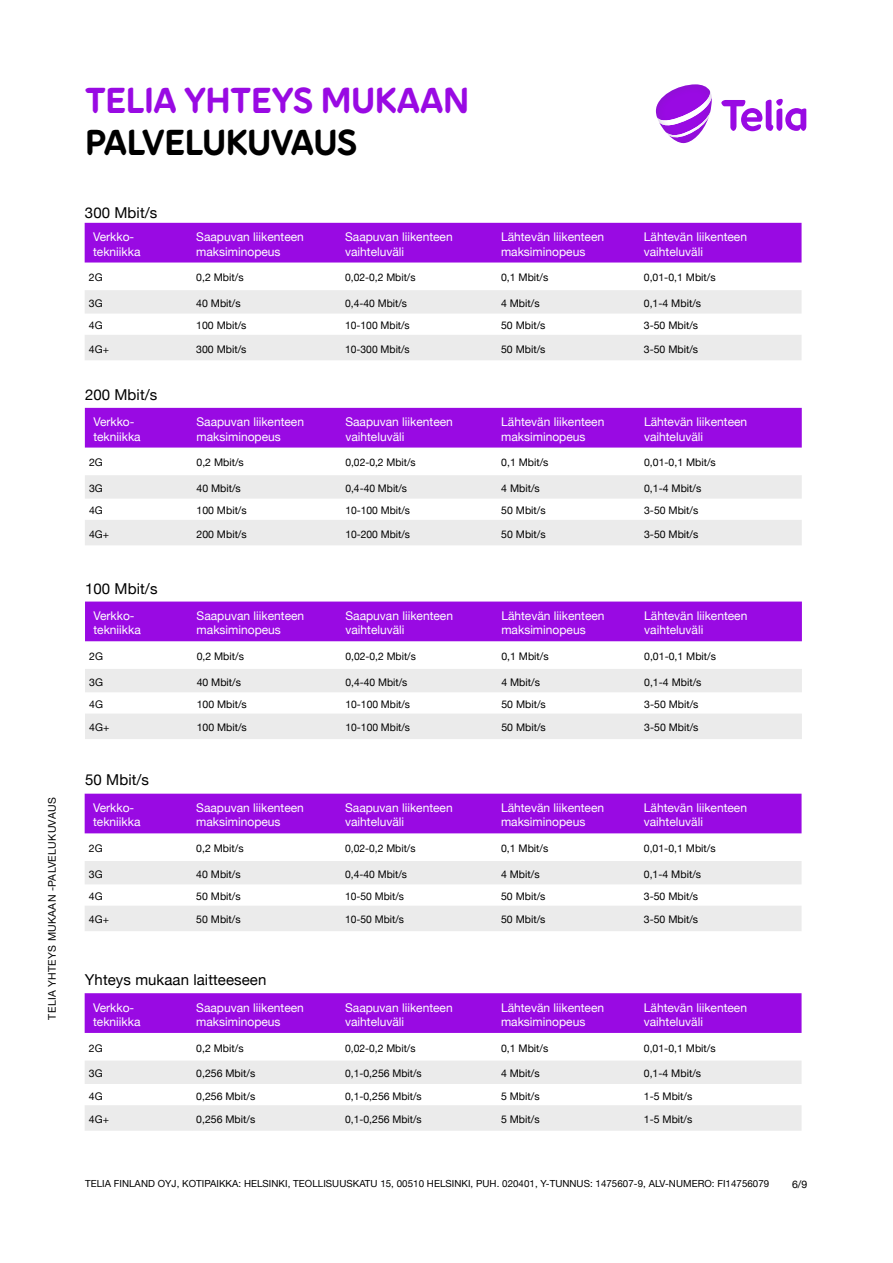
<style>
.page{position:relative;width:893px;height:1263px;background:#fff}
.page>*{position:absolute;margin:0;border:0;box-sizing:border-box;transform-origin:0 0}
.t1{font:36px "Pebble CAPS";letter-spacing:-.005em;color:#990ae3}
.t2{font:36px "Pebble CAPS";letter-spacing:-.005em;color:#000}
.t3{font:15px "Helvetica Neue";letter-spacing:.005em;color:#000}
.t4{font:12px/14.4px "Helvetica Neue";color:#fff}
.t5{font:10.5px "Helvetica Neue";color:#000}
.t6{font:10.5px "Helvetica Neue";letter-spacing:.03em;color:#000}
.t7{font:9.75px "Helvetica Neue";letter-spacing:.005em;color:#000}
</style>
<div class="page">
<svg style="left:721px;top:99px;width:85px;height:32px"></svg>
<svg style="left:656px;top:84px;width:56px;height:59px"></svg>
<div style="left:85px;top:794px;width:716px;height:39px;background:#990ae3"></div>
<svg style="left:85px;top:861px;width:716px;height:70px;fill:#ebebeb"></svg>
<div style="left:85px;top:408px;width:717px;height:40px;background:#990ae3"></div>
<svg style="left:85px;top:475px;width:717px;height:70px;fill:#ebebeb"></svg>
<div style="left:85px;top:223px;width:716px;height:39px;background:#990ae3"></div>
<svg style="left:85px;top:290px;width:716px;height:70px;fill:#ebebeb"></svg>
<div style="left:85px;top:601px;width:717px;height:40px;background:#990ae3"></div>
<svg style="left:85px;top:669px;width:717px;height:70px;fill:#ebebeb"></svg>
<div style="left:85px;top:993px;width:716px;height:40px;background:#990ae3"></div>
<svg style="left:85px;top:1061px;width:716px;height:70px;fill:#ebebeb"></svg>
<p class="t6" style="left:44px;top:1019px;width:224px;rotate:-90deg">TELIA YHTEYS MUKAAN -PALVELUKUVAUS</p>
<h1 class="t1" style="left:85px;top:77px;width:386px">TELIA YHTEYS MUKAAN</h1>
<h1 class="t2" style="left:85px;top:119px;width:273px">PALVELUKUVAUS</h1>
<h2 class="t3" style="left:85px;top:202px;width:74px">300 Mbit/s</h2>
<p class="t4" style="left:93px;top:230px;width:49px">Verkko&shy;tekniikka</p>
<p class="t4" style="left:196px;top:230px;width:109px">Saapuvan liikenteen maksiminopeus</p>
<p class="t4" style="left:345px;top:230px;width:109px">Saapuvan liikenteen vaihteluväli</p>
<p class="t4" style="left:501px;top:230px;width:105px">Lähtevän liikenteen maksiminopeus</p>
<p class="t4" style="left:644px;top:230px;width:105px">Lähtevän liikenteen vaihteluväli</p>
<p class="t5" style="left:89px;top:270px;width:15px">2G</p>
<p class="t5" style="left:196px;top:270px;width:49px">0,2 Mbit/s</p>
<p class="t5" style="left:345px;top:270px;width:72px">0,02-0,2 Mbit/s</p>
<p class="t5" style="left:501px;top:270px;width:49px">0,1 Mbit/s</p>
<p class="t5" style="left:644px;top:270px;width:73px">0,01-0,1 Mbit/s</p>
<p class="t5" style="left:89px;top:296px;width:15px">3G</p>
<p class="t5" style="left:196px;top:296px;width:46px">40 Mbit/s</p>
<p class="t5" style="left:345px;top:296px;width:63px">0,4-40 Mbit/s</p>
<p class="t5" style="left:501px;top:296px;width:40px">4 Mbit/s</p>
<p class="t5" style="left:644px;top:296px;width:59px">0,1-4 Mbit/s</p>
<p class="t5" style="left:89px;top:318px;width:15px">4G</p>
<p class="t5" style="left:196px;top:318px;width:52px">100 Mbit/s</p>
<p class="t5" style="left:345px;top:318px;width:66px">10-100 Mbit/s</p>
<p class="t5" style="left:501px;top:318px;width:46px">50 Mbit/s</p>
<p class="t5" style="left:644px;top:318px;width:56px">3-50 Mbit/s</p>
<p class="t5" style="left:89px;top:341px;width:22px">4G+</p>
<p class="t5" style="left:196px;top:341px;width:52px">300 Mbit/s</p>
<p class="t5" style="left:345px;top:341px;width:66px">10-300 Mbit/s</p>
<p class="t5" style="left:501px;top:341px;width:46px">50 Mbit/s</p>
<p class="t5" style="left:644px;top:341px;width:56px">3-50 Mbit/s</p>
<h2 class="t3" style="left:85px;top:384px;width:74px">200 Mbit/s</h2>
<p class="t4" style="left:93px;top:415px;width:49px">Verkko&shy;tekniikka</p>
<p class="t4" style="left:197px;top:415px;width:109px">Saapuvan liikenteen maksiminopeus</p>
<p class="t4" style="left:345px;top:415px;width:109px">Saapuvan liikenteen vaihteluväli</p>
<p class="t4" style="left:501px;top:415px;width:105px">Lähtevän liikenteen maksiminopeus</p>
<p class="t4" style="left:644px;top:415px;width:105px">Lähtevän liikenteen vaihteluväli</p>
<p class="t5" style="left:89px;top:455px;width:15px">2G</p>
<p class="t5" style="left:197px;top:455px;width:49px">0,2 Mbit/s</p>
<p class="t5" style="left:345px;top:455px;width:72px">0,02-0,2 Mbit/s</p>
<p class="t5" style="left:501px;top:455px;width:49px">0,1 Mbit/s</p>
<p class="t5" style="left:644px;top:455px;width:73px">0,01-0,1 Mbit/s</p>
<p class="t5" style="left:89px;top:481px;width:15px">3G</p>
<p class="t5" style="left:197px;top:481px;width:46px">40 Mbit/s</p>
<p class="t5" style="left:345px;top:481px;width:63px">0,4-40 Mbit/s</p>
<p class="t5" style="left:501px;top:481px;width:40px">4 Mbit/s</p>
<p class="t5" style="left:644px;top:481px;width:59px">0,1-4 Mbit/s</p>
<p class="t5" style="left:89px;top:503px;width:15px">4G</p>
<p class="t5" style="left:197px;top:503px;width:52px">100 Mbit/s</p>
<p class="t5" style="left:345px;top:503px;width:66px">10-100 Mbit/s</p>
<p class="t5" style="left:501px;top:503px;width:46px">50 Mbit/s</p>
<p class="t5" style="left:644px;top:503px;width:56px">3-50 Mbit/s</p>
<p class="t5" style="left:89px;top:526px;width:22px">4G+</p>
<p class="t5" style="left:197px;top:526px;width:52px">200 Mbit/s</p>
<p class="t5" style="left:345px;top:526px;width:66px">10-200 Mbit/s</p>
<p class="t5" style="left:501px;top:526px;width:46px">50 Mbit/s</p>
<p class="t5" style="left:644px;top:526px;width:56px">3-50 Mbit/s</p>
<h2 class="t3" style="left:85px;top:577px;width:74px">100 Mbit/s</h2>
<p class="t4" style="left:94px;top:609px;width:49px">Verkko&shy;tekniikka</p>
<p class="t4" style="left:197px;top:609px;width:109px">Saapuvan liikenteen maksiminopeus</p>
<p class="t4" style="left:345px;top:609px;width:109px">Saapuvan liikenteen vaihteluväli</p>
<p class="t4" style="left:501px;top:609px;width:105px">Lähtevän liikenteen maksiminopeus</p>
<p class="t4" style="left:644px;top:609px;width:105px">Lähtevän liikenteen vaihteluväli</p>
<p class="t5" style="left:89px;top:649px;width:15px">2G</p>
<p class="t5" style="left:197px;top:649px;width:49px">0,2 Mbit/s</p>
<p class="t5" style="left:345px;top:649px;width:72px">0,02-0,2 Mbit/s</p>
<p class="t5" style="left:501px;top:649px;width:49px">0,1 Mbit/s</p>
<p class="t5" style="left:644px;top:649px;width:73px">0,01-0,1 Mbit/s</p>
<p class="t5" style="left:89px;top:674px;width:15px">3G</p>
<p class="t5" style="left:197px;top:674px;width:46px">40 Mbit/s</p>
<p class="t5" style="left:345px;top:674px;width:63px">0,4-40 Mbit/s</p>
<p class="t5" style="left:501px;top:674px;width:40px">4 Mbit/s</p>
<p class="t5" style="left:644px;top:674px;width:59px">0,1-4 Mbit/s</p>
<p class="t5" style="left:89px;top:697px;width:15px">4G</p>
<p class="t5" style="left:197px;top:697px;width:52px">100 Mbit/s</p>
<p class="t5" style="left:345px;top:697px;width:66px">10-100 Mbit/s</p>
<p class="t5" style="left:501px;top:697px;width:46px">50 Mbit/s</p>
<p class="t5" style="left:644px;top:697px;width:56px">3-50 Mbit/s</p>
<p class="t5" style="left:89px;top:720px;width:22px">4G+</p>
<p class="t5" style="left:197px;top:720px;width:52px">100 Mbit/s</p>
<p class="t5" style="left:345px;top:720px;width:66px">10-100 Mbit/s</p>
<p class="t5" style="left:501px;top:720px;width:46px">50 Mbit/s</p>
<p class="t5" style="left:644px;top:720px;width:56px">3-50 Mbit/s</p>
<h2 class="t3" style="left:85px;top:769px;width:65px">50 Mbit/s</h2>
<p class="t4" style="left:93px;top:801px;width:49px">Verkko&shy;tekniikka</p>
<p class="t4" style="left:196px;top:801px;width:109px">Saapuvan liikenteen maksiminopeus</p>
<p class="t4" style="left:345px;top:801px;width:109px">Saapuvan liikenteen vaihteluväli</p>
<p class="t4" style="left:501px;top:801px;width:105px">Lähtevän liikenteen maksiminopeus</p>
<p class="t4" style="left:644px;top:801px;width:105px">Lähtevän liikenteen vaihteluväli</p>
<p class="t5" style="left:89px;top:841px;width:15px">2G</p>
<p class="t5" style="left:196px;top:841px;width:49px">0,2 Mbit/s</p>
<p class="t5" style="left:345px;top:841px;width:72px">0,02-0,2 Mbit/s</p>
<p class="t5" style="left:501px;top:841px;width:49px">0,1 Mbit/s</p>
<p class="t5" style="left:644px;top:841px;width:73px">0,01-0,1 Mbit/s</p>
<p class="t5" style="left:89px;top:866px;width:15px">3G</p>
<p class="t5" style="left:196px;top:866px;width:46px">40 Mbit/s</p>
<p class="t5" style="left:345px;top:866px;width:63px">0,4-40 Mbit/s</p>
<p class="t5" style="left:501px;top:866px;width:40px">4 Mbit/s</p>
<p class="t5" style="left:644px;top:866px;width:59px">0,1-4 Mbit/s</p>
<p class="t5" style="left:89px;top:889px;width:15px">4G</p>
<p class="t5" style="left:196px;top:889px;width:46px">50 Mbit/s</p>
<p class="t5" style="left:345px;top:889px;width:60px">10-50 Mbit/s</p>
<p class="t5" style="left:501px;top:889px;width:46px">50 Mbit/s</p>
<p class="t5" style="left:644px;top:889px;width:56px">3-50 Mbit/s</p>
<p class="t5" style="left:89px;top:912px;width:22px">4G+</p>
<p class="t5" style="left:196px;top:912px;width:46px">50 Mbit/s</p>
<p class="t5" style="left:345px;top:912px;width:60px">10-50 Mbit/s</p>
<p class="t5" style="left:501px;top:912px;width:46px">50 Mbit/s</p>
<p class="t5" style="left:644px;top:912px;width:56px">3-50 Mbit/s</p>
<h2 class="t3" style="left:85px;top:969px;width:183px">Yhteys mukaan laitteeseen</h2>
<p class="t4" style="left:93px;top:1001px;width:49px">Verkko&shy;tekniikka</p>
<p class="t4" style="left:196px;top:1001px;width:109px">Saapuvan liikenteen maksiminopeus</p>
<p class="t4" style="left:345px;top:1001px;width:109px">Saapuvan liikenteen vaihteluväli</p>
<p class="t4" style="left:501px;top:1001px;width:105px">Lähtevän liikenteen maksiminopeus</p>
<p class="t4" style="left:644px;top:1001px;width:105px">Lähtevän liikenteen vaihteluväli</p>
<p class="t5" style="left:89px;top:1040px;width:15px">2G</p>
<p class="t5" style="left:196px;top:1040px;width:49px">0,2 Mbit/s</p>
<p class="t5" style="left:345px;top:1040px;width:72px">0,02-0,2 Mbit/s</p>
<p class="t5" style="left:501px;top:1040px;width:49px">0,1 Mbit/s</p>
<p class="t5" style="left:644px;top:1040px;width:73px">0,01-0,1 Mbit/s</p>
<p class="t5" style="left:89px;top:1066px;width:15px">3G</p>
<p class="t5" style="left:196px;top:1066px;width:60px">0,256 Mbit/s</p>
<p class="t5" style="left:345px;top:1066px;width:78px">0,1-0,256 Mbit/s</p>
<p class="t5" style="left:501px;top:1066px;width:40px">4 Mbit/s</p>
<p class="t5" style="left:644px;top:1066px;width:59px">0,1-4 Mbit/s</p>
<p class="t5" style="left:89px;top:1088px;width:15px">4G</p>
<p class="t5" style="left:196px;top:1088px;width:60px">0,256 Mbit/s</p>
<p class="t5" style="left:345px;top:1088px;width:78px">0,1-0,256 Mbit/s</p>
<p class="t5" style="left:501px;top:1088px;width:40px">5 Mbit/s</p>
<p class="t5" style="left:644px;top:1088px;width:50px">1-5 Mbit/s</p>
<p class="t5" style="left:89px;top:1112px;width:22px">4G+</p>
<p class="t5" style="left:196px;top:1112px;width:60px">0,256 Mbit/s</p>
<p class="t5" style="left:345px;top:1112px;width:78px">0,1-0,256 Mbit/s</p>
<p class="t5" style="left:501px;top:1112px;width:40px">5 Mbit/s</p>
<p class="t5" style="left:644px;top:1112px;width:50px">1-5 Mbit/s</p>
<p class="t7" style="left:85px;top:1177px;width:686px">TELIA FINLAND OYJ, KOTIPAIKKA: HELSINKI, TEOLLISUUSKATU 15, 00510 HELSINKI, PUH. 020401, Y-TUNNUS: 1475607-9, ALV-NUMERO: FI14756079</p>
<p class="t5" style="left:792px;top:1176px;width:17px">6/9</p>
</div>
